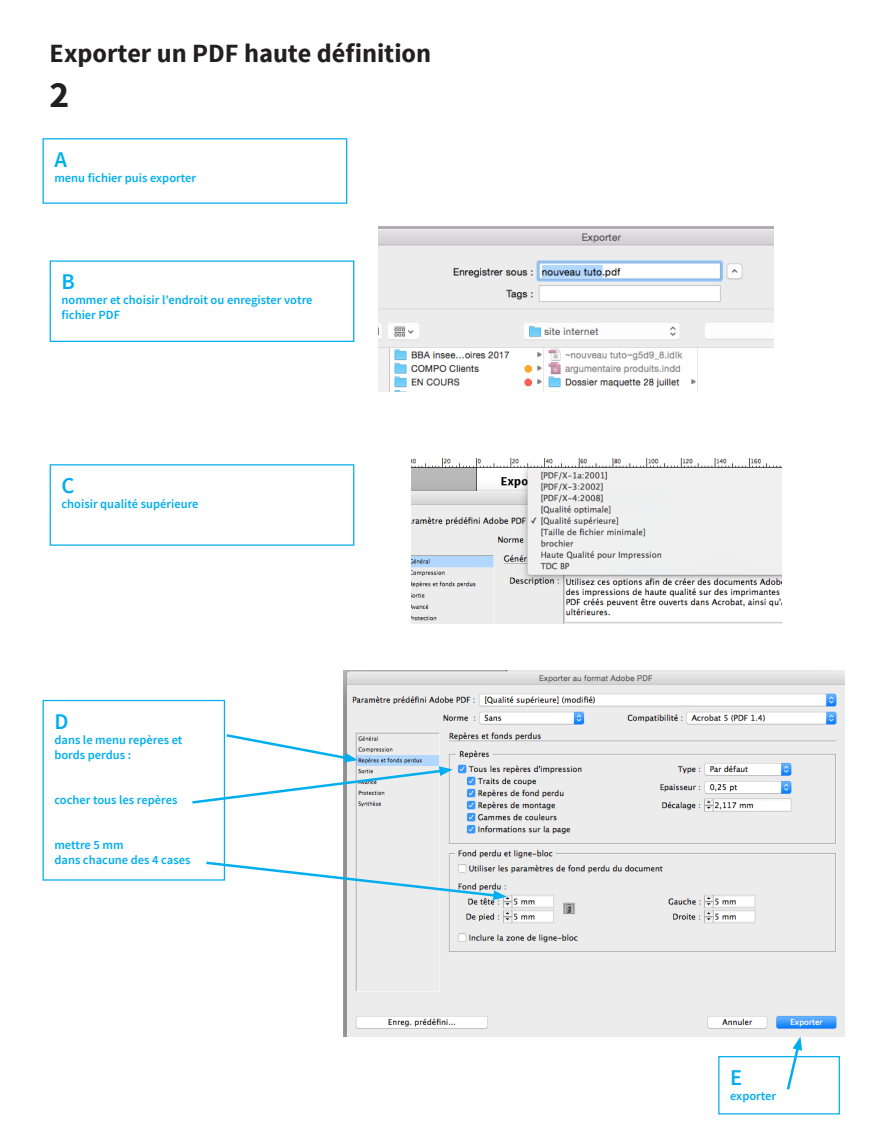
<style>
.page{position:relative;width:886px;height:1134px;background:#fff}
.page>*{position:absolute;margin:0;border:0;box-sizing:border-box;transform-origin:0 0}
.t1{font:700 37.5px "Source Sans Pro";color:#231f20}
.t2{font:700 26.25px "Source Sans Pro";color:#231f20}
.t3{font:600 22.5px "Source Sans Pro";color:#00aeef}
.t4{font:600 12.5px/15px "Source Sans Pro";color:#00aeef}
</style>
<div class="page">
<div style="left:43px;top:138px;width:304px;height:66px;border:1px solid #00aeef"></div>
<div style="left:50px;top:260px;width:304px;height:82px;border:1px solid #00aeef"></div>
<div style="left:50px;top:464px;width:304px;height:82px;border:1px solid #00aeef"></div>
<div style="left:718px;top:1056px;width:122px;height:58px;border:1px solid #00aeef"></div>
<div style="left:43px;top:700px;width:182px;height:181px;border:1px solid #00aeef"></div>
<img style="left:378px;top:227px;width:395px;height:165px">
<img style="left:411px;top:459px;width:370px;height:164px">
<img style="left:344px;top:670px;width:500px;height:366px">
<svg style="left:204px;top:860px;width:303px;height:40px"></svg>
<svg style="left:192px;top:732px;width:261px;height:73px"></svg>
<svg style="left:785px;top:1036px;width:17px;height:54px"></svg>
<p class="t2" style="left:50px;top:37px;width:383px">Exporter un PDF haute définition</p>
<p class="t1" style="left:50px;top:71px;width:21px">2</p>
<p class="t3" style="left:54px;top:145px;width:14px">A</p>
<p class="t4" style="left:54px;top:171px;width:143px">menu fichier puis exporter</p>
<p class="t3" style="left:61px;top:268px;width:15px">B</p>
<p class="t4" style="left:61px;top:293px;width:253px">nommer et choisir l’endroit ou enregister votre fichier PDF</p>
<p class="t3" style="left:61px;top:471px;width:14px">C</p>
<p class="t4" style="left:61px;top:497px;width:139px">choisir qualité supérieure</p>
<p class="t3" style="left:54px;top:707px;width:16px">D</p>
<p class="t4" style="left:54px;top:732px;width:129px">dans le menu repères et bords perdus :</p>
<p class="t4" style="left:54px;top:792px;width:124px">cocher tous les repères</p>
<p class="t4" style="left:54px;top:837px;width:71px">mettre 5 mm</p>
<p class="t4" style="left:54px;top:852px;width:138px">dans chacune des 4 cases</p>
<p class="t3" style="left:730px;top:1063px;width:14px">E</p>
<p class="t4" style="left:730px;top:1088px;width:48px">exporter</p>
</div>
